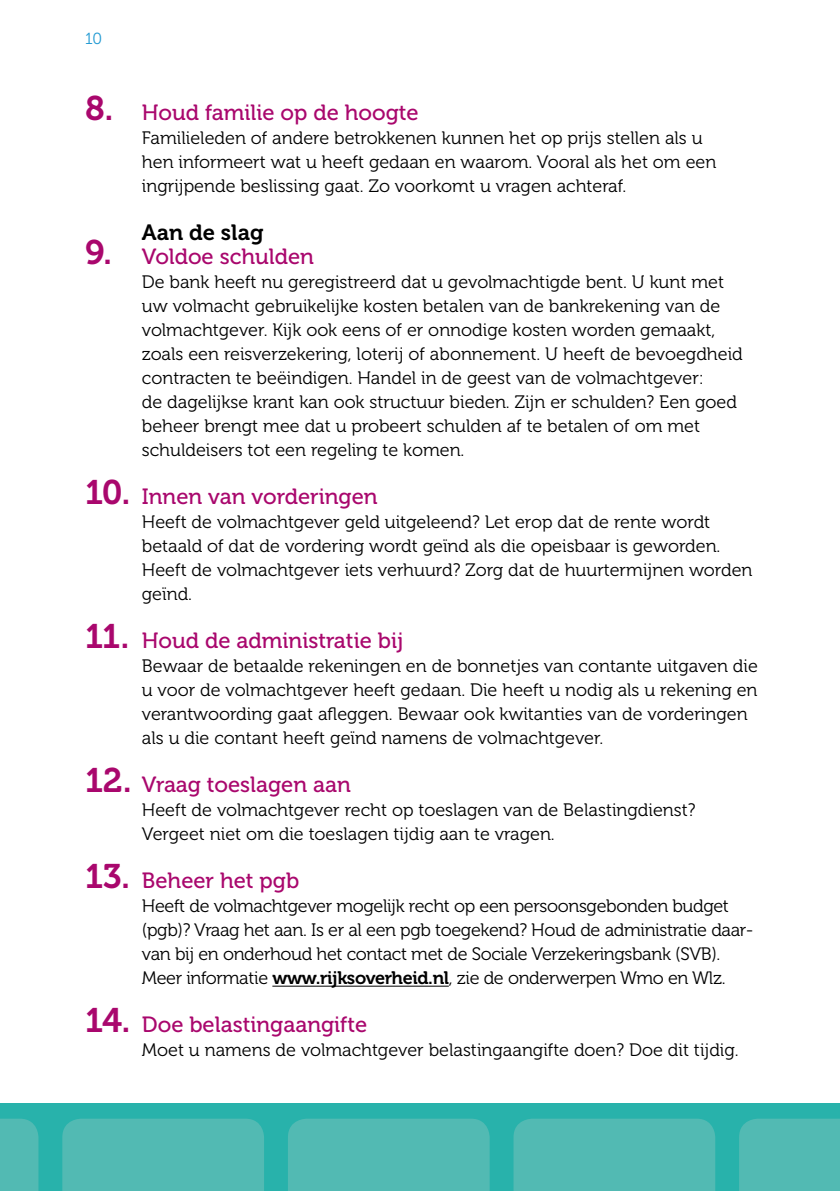
<style>
.page{position:relative;width:840px;height:1191px;background:#fff}
.page>*{position:absolute;margin:0;border:0;box-sizing:border-box;transform-origin:0 0}
.t1{font:34px "Museo 700";letter-spacing:-.03em;color:#a9076d}
.t2{font:22px "Museo 500";color:#a9076d}
.t3{font:22px "Museo 700";color:#000}
.t4{font:18px/24px "Museo 300";color:#000}
.t5{font:18px/24px "Museo 300";letter-spacing:-.02em;color:#000}
.t6{font:16px "Museo 300";color:#249bd3}
.s1{font-family:"Museo 700"}
</style>
<div class="page">
<div style="left:0;top:1103px;width:839px;height:88px;background:#28b2ab"></div>
<div style="left:62px;top:1118px;width:202px;height:73px;background:#52bab3"></div>
<div style="left:739px;top:1118px;width:100px;height:73px;background:#52bab3"></div>
<div style="left:0;top:1118px;width:38px;height:73px;background:#52bab3"></div>
<div style="left:513px;top:1118px;width:201px;height:73px;background:#52bab3"></div>
<div style="left:288px;top:1118px;width:201px;height:73px;background:#52bab3"></div>
<hr style="left:272px;top:985px;width:176px;height:1px;background:#000">
<p class="t6" style="left:85px;top:30px;width:19px">10</p>
<h1 class="t1" style="left:85px;top:89px;width:30px">8.</h1>
<h1 class="t1" style="left:85px;top:233px;width:28px">9.</h1>
<h1 class="t1" style="left:85px;top:473px;width:47px">10.</h1>
<h1 class="t1" style="left:85px;top:617px;width:46px">11.</h1>
<h1 class="t1" style="left:85px;top:761px;width:48px">12.</h1>
<h1 class="t1" style="left:85px;top:857px;width:47px">13.</h1>
<h1 class="t1" style="left:85px;top:1001px;width:47px">14.</h1>
<p class="t2" style="left:142px;top:100px;width:278px">Houd familie op de hoogte</p>
<p class="t4" style="left:142px;top:126px;width:575px">Familieleden of andere betrokkenen kunnen het op prijs stellen als u hen informeert wat u heeft gedaan en waarom. Vooral als het om een ingrijpende beslissing gaat. Zo voorkomt u vragen achteraf.</p>
<p class="t3" style="left:142px;top:220px;width:123px">Aan de slag</p>
<p class="t2" style="left:142px;top:244px;width:173px">Voldoe schulden</p>
<p class="t4" style="left:142px;top:270px;width:602px">De bank heeft nu geregistreerd dat u gevolmachtigde bent. U kunt met uw volmacht gebruikelijke kosten betalen van de bankrekening van de volmachtgever. Kijk ook eens of er onnodige kosten worden gemaakt, zoals een reisverzekering, loterij of abonnement. U heeft de bevoegdheid contracten te beëindigen. Handel in de geest van de volmachtgever:<br>de dagelijkse krant kan ook structuur bieden. Zijn er schulden? Een goed beheer brengt mee dat u probeert schulden af te betalen of om met schuldeisers tot een regeling te komen.</p>
<p class="t2" style="left:142px;top:484px;width:237px">Innen van vorderingen</p>
<p class="t4" style="left:142px;top:510px;width:611px">Heeft de volmachtgever geld uitgeleend? Let erop dat de rente wordt betaald of dat de vordering wordt geïnd als die opeisbaar is geworden.<br>Heeft de volmachtgever iets verhuurd? Zorg dat de huurtermijnen worden geïnd.</p>
<p class="t2" style="left:142px;top:628px;width:263px">Houd de administratie bij</p>
<p class="t4" style="left:142px;top:654px;width:617px">Bewaar de betaalde rekeningen en de bonnetjes van contante uitgaven die u voor de volmachtgever heeft gedaan. Die heeft u nodig als u rekening en verantwoording gaat afleggen. Bewaar ook kwitanties van de vorderingen als u die contant heeft geïnd namens de volmachtgever.</p>
<p class="t2" style="left:142px;top:772px;width:210px">Vraag toeslagen aan</p>
<p class="t4" style="left:142px;top:798px;width:555px">Heeft de volmachtgever recht op toeslagen van de Belastingdienst?<br>Vergeet niet om die toeslagen tijdig aan te vragen.</p>
<p class="t2" style="left:142px;top:868px;width:159px">Beheer het pgb</p>
<p class="t5" style="left:142px;top:894px;width:612px">Heeft de volmachtgever mogelijk recht op een persoonsgebonden budget (pgb)? Vraag het aan. Is er al een pgb toegekend? Houd de administratie daar&shy;van bij en onderhoud het contact met de Sociale Verzekeringsbank (SVB).<br>Meer informatie <span class="s1">www.rijksoverheid.nl</span>, zie de onderwerpen Wmo en Wlz.</p>
<p class="t2" style="left:142px;top:1012px;width:227px">Doe belastingaangifte</p>
<p class="t4" style="left:142px;top:1038px;width:598px">Moet u namens de volmachtgever belastingaangifte doen? Doe dit tijdig.</p>
</div>
